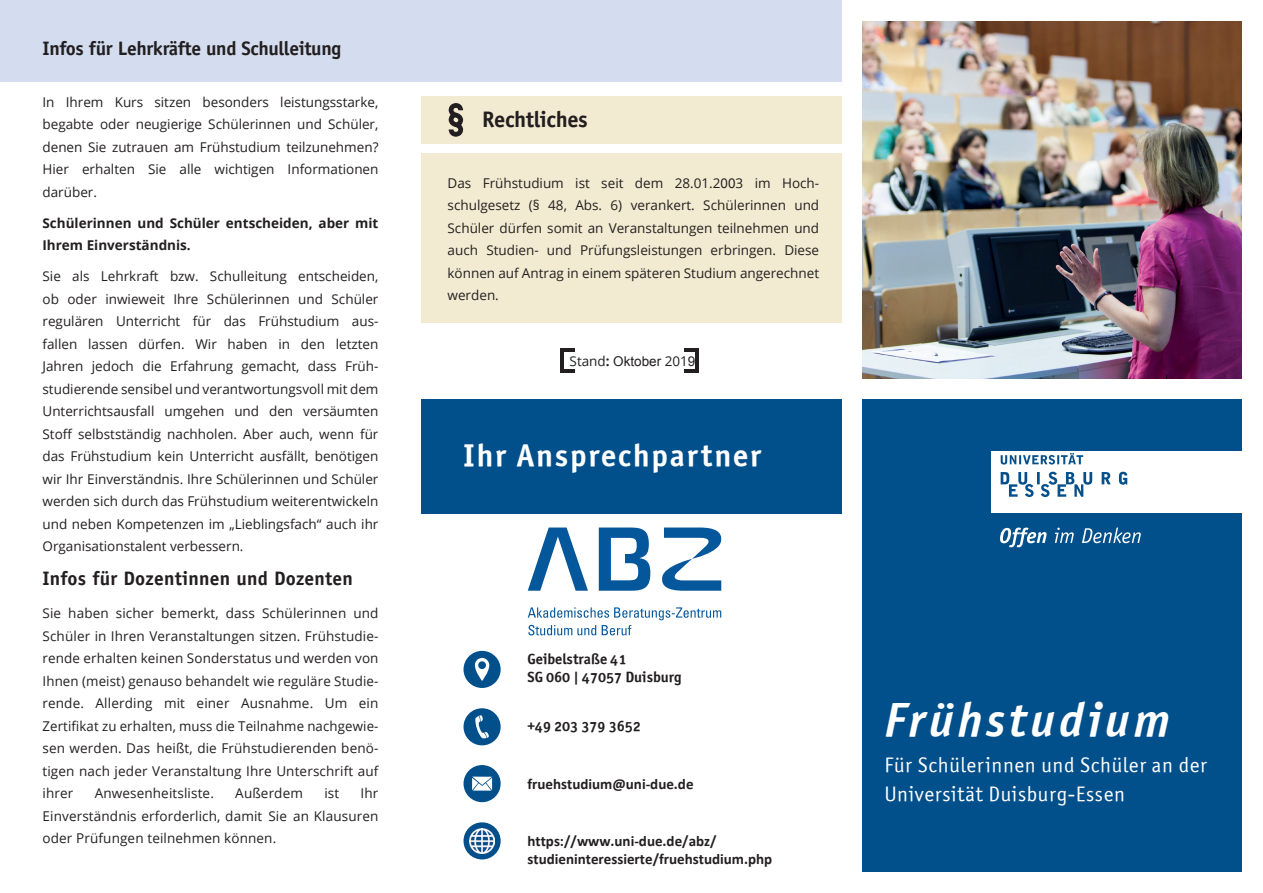
<style>
.page{position:relative;width:1263px;height:893px;background:#fff}
.page>*{position:absolute;margin:0;border:0;box-sizing:border-box;transform-origin:0 0}
.t1{font:48px "Officina Sans OSITCTT Bold Ita";letter-spacing:.08em;color:#fff}
.t2{font:31.5px "Officina Sans OSITCTT Bold";letter-spacing:.06em;color:#fff}
.t3{font:700 22.5px "Officina Sans Std";letter-spacing:-.02em;color:#231f20}
.t4{font:21px/28.5px "Officina Sans OSITCTT Book";letter-spacing:.03em;color:#fff}
.t5{font:700 19.5px "Officina Sans Std";letter-spacing:-.02em;color:#231f20}
.t6{font:700 19.5px "Officina Sans Std";letter-spacing:.01em;color:#231f20}
.t7{font:700 15px/18px "Calibri";color:#231f20}
.t8{font:15px/18px "Officina Sans OSITCTT Bold";color:#231f20}
.t9{font:13.5px/22.5px "Open Sans";color:#231f20;text-align:justify}
.t10{font:700 13.5px/22.5px "Open Sans";color:#231f20}
.s1{font-family:"Arial"}
.s2{font-weight:700}
</style>
<div class="page">
<div style="left:421px;top:153px;width:421px;height:170px;background:#f3ebd1"></div>
<div style="left:421px;top:96px;width:421px;height:48px;background:#f3ebd1"></div>
<svg style="left:449px;top:103px;width:14px;height:34px"></svg>
<div style="left:463px;top:765px;width:38px;height:37px;background:#02508b;border-radius:50%"></div>
<svg style="left:463px;top:822px;width:38px;height:37px"></svg>
<div style="left:421px;top:399px;width:421px;height:114px;background:#02508b"></div>
<div style="left:463px;top:708px;width:38px;height:37px;background:#02508b;border-radius:50%"></div>
<svg style="left:472px;top:777px;width:20px;height:14px"></svg>
<div style="left:463px;top:651px;width:38px;height:37px;background:#02508b;border-radius:50%"></div>
<svg style="left:475px;top:658px;width:14px;height:23px"></svg>
<svg style="left:475px;top:715px;width:14px;height:23px"></svg>
<svg style="left:662px;top:527px;width:60px;height:64px"></svg>
<svg style="left:528px;top:607px;width:193px;height:28px"></svg>
<svg style="left:528px;top:527px;width:60px;height:64px"></svg>
<svg style="left:599px;top:527px;width:51px;height:64px"></svg>
<img style="left:470px;top:828px;width:24px;height:25px">
<img style="left:862px;top:21px;width:380px;height:357px">
<div style="left:862px;top:399px;width:380px;height:473px;background:#02508b"></div>
<svg style="left:1000px;top:528px;width:46px;height:19px"></svg>
<svg style="left:1055px;top:528px;width:19px;height:15px"></svg>
<svg style="left:1082px;top:527px;width:59px;height:16px"></svg>
<div style="left:991px;top:452px;width:251px;height:61px;background:#fff"></div>
<svg style="left:1001px;top:472px;width:126px;height:25px"></svg>
<svg style="left:1001px;top:453px;width:82px;height:12px"></svg>
<div style="left:0;top:0;width:842px;height:82px;background:#d4ddef"></div>
<hr style="left:560px;top:348px;width:15px;height:3px;background:#231f20">
<hr style="left:684px;top:369px;width:15px;height:3px;background:#231f20">
<hr style="left:560px;top:349px;width:3px;height:22px;background:#231f20">
<hr style="left:696px;top:350px;width:3px;height:21px;background:#231f20">
<hr style="left:560px;top:369px;width:15px;height:3px;background:#231f20">
<hr style="left:684px;top:348px;width:15px;height:3px;background:#231f20">
<h3 class="t5" style="left:43px;top:36px;width:300px">Infos für Lehrkräfte und Schulleitung</h3>
<p class="t9" style="left:43px;top:90px;width:337px">In Ihrem Kurs sitzen besonders leistungsstarke, begabte oder neugierige Schülerinnen und Schüler, denen Sie zutrauen am Frühstudium teilzunehmen?<br>Hier erhalten Sie alle wichtigen Informationen darüber.</p>
<p class="t10" style="left:43px;top:211px;width:337px">Schülerinnen und Schüler entscheiden, aber mit<br>Ihrem Einverständnis.</p>
<p class="t9" style="left:43px;top:265px;width:337px">Sie als Lehrkraft bzw. Schulleitung entscheiden, ob oder inwieweit Ihre Schülerinnen und Schüler regulären Unterricht für das Frühstudium aus&shy;fallen lassen dürfen. Wir haben in den letzten Jahren jedoch die Erfahrung gemacht, dass Früh&shy;studierende sensibel und verantwortungsvoll mit dem Unterrichtsausfall umgehen und den versäumten Stoff selbstständig nachholen. Aber auch, wenn für das Frühstudium kein Unterricht ausfällt, benötigen wir Ihr Einverständnis. Ihre Schülerinnen und Schüler werden sich durch das Frühstudium weiterentwickeln und neben Kompetenzen im „Lieblingsfach“ auch ihr Organisationstalent verbessern.</p>
<h3 class="t6" style="left:43px;top:567px;width:312px">Infos für Dozentinnen und Dozenten</h3>
<p class="t9" style="left:43px;top:602px;width:337px">Sie haben sicher bemerkt, dass Schülerinnen und Schüler in Ihren Veranstaltungen sitzen. Frühstudie&shy;rende erhalten keinen Sonderstatus und werden von Ihnen (meist) genauso behandelt wie reguläre Studie&shy;rende. Allerding mit einer Ausnahme. Um ein Zertifikat zu erhalten, muss die Teilnahme nachgewie&shy;sen werden. Das heißt, die Frühstudierenden benö&shy;tigen nach jeder Veranstaltung Ihre Unterschrift auf ihrer</p>
<p class="t9" style="left:95px;top:782px;width:121px">Anwesenheitsliste.</p>
<p class="t9" style="left:235px;top:782px;width:69px">Außerdem</p>
<p class="t9" style="left:324px;top:782px;width:16px">ist</p>
<p class="t9" style="left:43px;top:782px;width:337px;text-indent:318px">Ihr Einverständnis erforderlich, damit Sie an Klausuren oder Prüfungen teilnehmen können.</p>
<h3 class="t3" style="left:482px;top:106px;width:107px">Rechtliches</h3>
<p class="t9" style="left:448px;top:171px;width:373px">Das Frühstudium ist seit dem 28.01.2<span class="s1">00</span>3 im Hoch&shy;schulgesetz (§ 48, Abs. 6) verankert. Schülerinnen und Schüler dürfen somit an Veranstaltungen teilnehmen und auch Studien- und Prüfungsleistungen erbringen. Diese können auf Antrag in einem späteren Studium angerechnet werden.</p>
<p class="t9" style="left:570px;top:349px;width:127px">Stand<span class="s2">:</span> <span class="s1">Oktober</span> 201<span class="s1">9</span></p>
<h2 class="t2" style="left:463px;top:436px;width:299px">Ihr Ansprechpartner</h2>
<p class="t8" style="left:527px;top:650px;width:156px">Geibelstraße 41<br>SG 060 | 47057 Duisburg</p>
<p class="t8" style="left:527px;top:717px;width:115px">+49 203 379 3652</p>
<p class="t7" style="left:527px;top:775px;width:168px">fruehstudium@uni-due.de</p>
<p class="t7" style="left:527px;top:832px;width:246px">https://www.uni-due.de/abz/ studieninteressierte/fruehstudium.php</p>
<h1 class="t1" style="left:884px;top:691px;width:287px">Frühstudium</h1>
<h3 class="t4" style="left:884px;top:751px;width:324px">Für Schülerinnen und Schüler an der<br>Universität Duisburg-Essen</h3>
</div>
